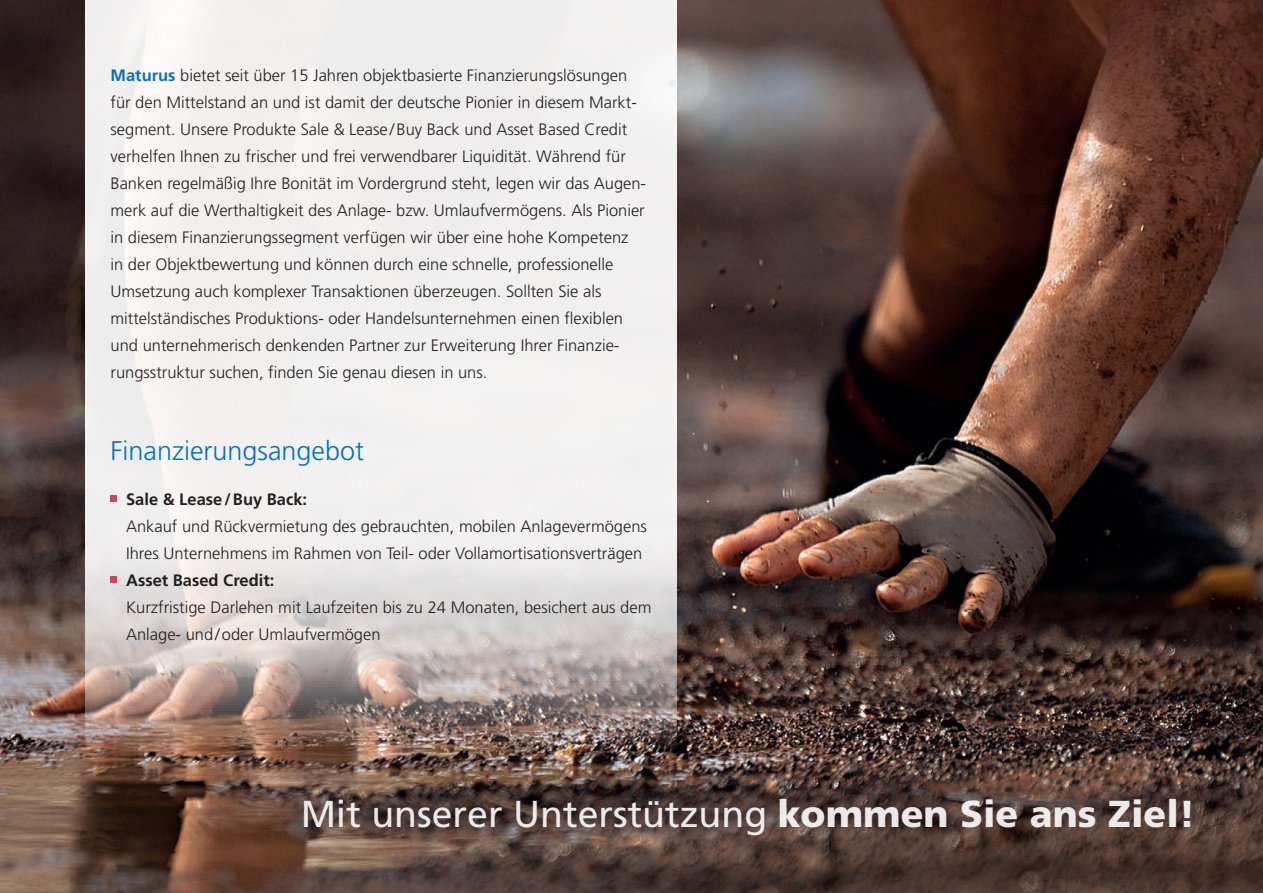
<style>
.page{position:relative;width:1263px;height:893px;background:#fff}
.page>*{position:absolute;margin:0;border:0;box-sizing:border-box;transform-origin:0 0}
.t1{font:37.5px "Frutiger";color:#fff}
.t2{font:300 27px "Frutiger";color:#0372bb}
.t3{font:300 16.5px/27px "Frutiger";color:#231f20}
.t4{font:700 16.5px "Frutiger";color:#231f20}
.s1{font-weight:700;color:#0372bb}
.s2{font-weight:900}
</style>
<div class="page">
<img style="left:0;top:0;width:1263px;height:893px">
<svg style="left:85px;top:0;width:591px;height:748px;fill:#f1efee"></svg>
<svg style="left:111px;top:496px;width:6px;height:6px"></svg>
<svg style="left:111px;top:577px;width:6px;height:6px"></svg>
<p class="t3" style="left:111px;top:63px;width:537px"><span class="s1">Maturus</span> bietet seit über 15 Jahren objektbasierte Finanzierungslösungen für den Mittelstand an und ist damit der deutsche Pionier in diesem Markt&shy;segment. Unsere Produkte Sale &amp; Lease /Buy Back und Asset Based Credit verhelfen Ihnen zu frischer und frei verwendbarer Liquidität. Während für Banken regelmäßig Ihre Bonität im Vordergrund steht, legen wir das Augen&shy;merk auf die Werthaltigkeit des Anlage- bzw. Umlaufvermögens. Als Pionier in diesem Finanzierungssegment verfügen wir über eine hohe Kompetenz<br>in der Objektbewertung und können durch eine schnelle, professionelle Umsetzung auch komplexer Transaktionen überzeugen. Sollten Sie als mittelständisches Produktions- oder Handelsunternehmen einen flexiblen und unternehmerisch denkenden Partner zur Erweiterung Ihrer Finanzie&shy;rungsstruktur suchen, finden Sie genau diesen in uns.</p>
<h2 class="t2" style="left:111px;top:435px;width:255px">Finanzierungsangebot</h2>
<p class="t4" style="left:126px;top:489px;width:183px">Sale &amp; Lease/Buy Back:</p>
<p class="t3" style="left:126px;top:513px;width:522px">Ankauf und Rückvermietung des gebrauchten, mobilen Anlagevermögens<br>Ihres Unternehmens im Rahmen von Teil- oder Vollamortisationsverträgen</p>
<p class="t4" style="left:126px;top:570px;width:150px">Asset Based Credit:</p>
<p class="t3" style="left:126px;top:594px;width:527px">Kurzfristige Darlehen mit Laufzeiten bis zu 24 Monaten, besichert aus dem<br>Anlage- und/oder Umlaufvermögen</p>
<h1 class="t1" style="left:300px;top:792px;width:897px">Mit unserer Unterstützung <span class="s2">kommen Sie ans Ziel!</span></h1>
</div>
